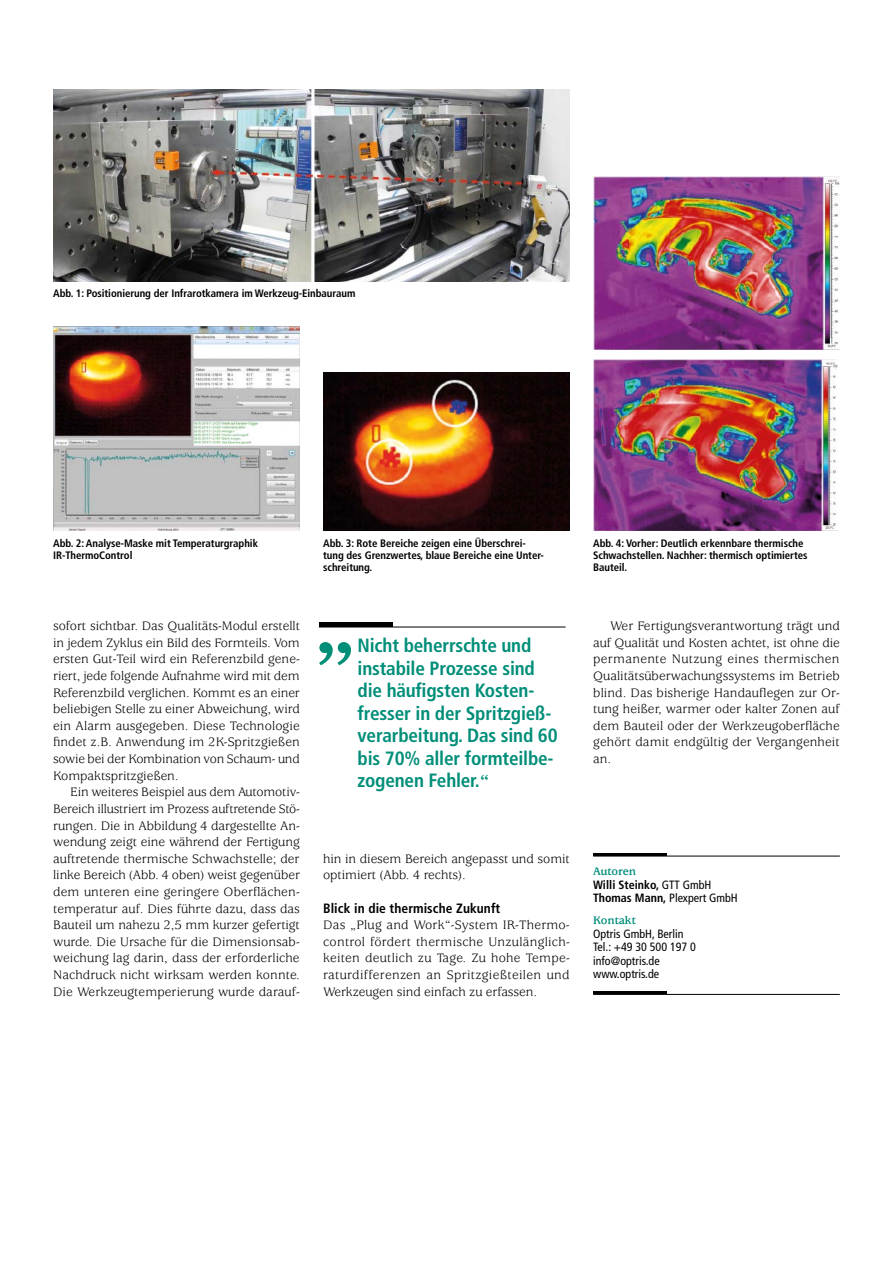
<style>
.page{position:relative;width:893px;height:1263px;background:#fff}
.page>*{position:absolute;margin:0;border:0;box-sizing:border-box;transform-origin:0 0}
.t1{font:700 90px "Usherwood Std";color:#008e79}
.t2{font:700 condensed 19.2px/22.5px "Frutiger LT Com";letter-spacing:-.01em;color:#008e79}
.t3{font:13.5px/16.6px "Usherwood Std";letter-spacing:-.005em;color:#000;text-align:justify}
.t4{font:700 condensed 13.5px "Frutiger LT Com";letter-spacing:.005em;color:#000}
.t5{font:condensed 12px/13.5px "Frutiger LT Com";color:#000}
.t6{font:700 condensed 12px/13.5px "Frutiger LT Com";color:#000}
.t7{font:700 12px "Usherwood Std";color:#008e79}
.t8{font:700 condensed 10.8px/12px "Frutiger LT Com";letter-spacing:-.005em;color:#000}
.s1{font-family:"Usherwood Std";font-stretch:normal}
.s2{font-weight:400}
</style>
<div class="page">
<hr style="left:319px;top:627px;width:247px;height:1px;background:#000">
<div style="left:319px;top:622px;width:73px;height:5px;background:#000"></div>
<hr style="left:593px;top:856px;width:247px;height:1px;background:#000">
<hr style="left:593px;top:853px;width:74px;height:3px;background:#000">
<hr style="left:593px;top:994px;width:247px;height:1px;background:#000">
<hr style="left:593px;top:991px;width:74px;height:3px;background:#000">
<img style="left:53px;top:89px;width:517px;height:192px">
<img style="left:53px;top:327px;width:247px;height:203px">
<img style="left:323px;top:373px;width:247px;height:157px">
<img style="left:593px;top:177px;width:247px;height:173px">
<img style="left:593px;top:360px;width:244px;height:171px">
<p class="t8" style="left:53px;top:287px;width:304px">Abb. 1: Positionierung der Infrarotkamera im Werkzeug-Einbauraum</p>
<p class="t8" style="left:53px;top:537px;width:206px">Abb. 2: Analyse-Maske mit Temperaturgraphik<br>IR-ThermoControl</p>
<p class="t8" style="left:323px;top:537px;width:222px">Abb. 3: Rote Bereiche zeigen eine Überschrei&shy;tung des Grenzwertes, blaue Bereiche eine Unter&shy;schreitung.</p>
<p class="t8" style="left:593px;top:537px;width:216px">Abb. 4: Vorher: Deutlich erkennbare thermische<br>Schwachstellen. Nachher: thermisch optimiertes<br>Bauteil.</p>
<p class="t3" style="left:53px;top:618px;width:248px">sofort sichtbar. Das Qualitäts-Modul erstellt in jedem Zyklus ein Bild des Formteils. Vom ersten Gut-Teil wird ein Referenzbild gene&shy;riert, jede folgende Aufnahme wird mit dem Referenzbild verglichen. Kommt es an einer beliebigen Stelle zu einer Abweichung, wird ein Alarm ausgegeben. Diese Technologie findet z.B. Anwendung im 2K-Spritzgießen sowie bei der Kombination von Schaum- und Kompaktspritzgießen.</p>
<p class="t3" style="left:53px;top:784px;width:248px;text-indent:17px">Ein weiteres Beispiel aus dem Automotiv-Bereich illustriert im Prozess auftretende Stö&shy;rungen. Die in Abbildung 4 dargestellte An&shy;wendung zeigt eine während der Fertigung auftretende thermische Schwachstelle; der linke Bereich (Abb. 4 oben) weist gegenüber dem unteren eine geringere Oberflächen&shy;temperatur auf. Dies führte dazu, dass das Bauteil um nahezu 2,5 mm kurzer gefertigt wurde. Die Ursache für die Dimensionsab&shy;weichung lag darin, dass der erforderliche Nachdruck nicht wirksam werden konnte.<br>Die Werkzeugtemperierung wurde darauf-</p>
<h1 class="t1" style="left:313px;top:574px;width:46px">„</h1>
<h2 class="t2" style="left:358px;top:634px;width:202px">Nicht beherrschte und instabile Prozesse sind die häufigsten Kosten&shy;fresser in der Spritzgieß&shy;verarbeitung. Das sind 60 bis 70% aller formteilbe&shy;zogenen Fehler.<span class="s1">“</span></h2>
<p class="t3" style="left:323px;top:851px;width:248px">hin in diesem Bereich angepasst und somit optimiert (Abb. 4 rechts).</p>
<p class="t4" style="left:323px;top:900px;width:179px">Blick in die thermische Zukunft</p>
<p class="t3" style="left:323px;top:917px;width:248px">Das „Plug and Work“-System IR-Thermo&shy;control fördert thermische Unzulänglich&shy;keiten deutlich zu Tage. Zu hohe Tempe&shy;raturdifferenzen an Spritzgießteilen und Werkzeugen sind einfach zu erfassen.</p>
<p class="t3" style="left:593px;top:618px;width:248px;text-indent:17px">Wer Fertigungsverantwortung trägt und auf Qualität und Kosten achtet, ist ohne die permanente Nutzung eines thermischen Qualitätsüberwachungssystems im Betrieb blind. Das bisherige Handauflegen zur Or&shy;tung heißer, warmer oder kalter Zonen auf dem Bauteil oder der Werkzeugoberfläche gehört damit endgültig der Vergangenheit an.</p>
<p class="t7" style="left:593px;top:865px;width:45px">Autoren</p>
<p class="t6" style="left:593px;top:878px;width:146px">Willi Steinko, <span class="s2">GTT GmbH<br></span>Thomas Mann, <span class="s2">Plexpert GmbH</span></p>
<p class="t7" style="left:593px;top:914px;width:44px">Kontakt</p>
<p class="t5" style="left:593px;top:927px;width:104px">Optris GmbH, Berlin<br>Tel.: +49 30 500 197 0 info@optris.de www.optris.de</p>
</div>
